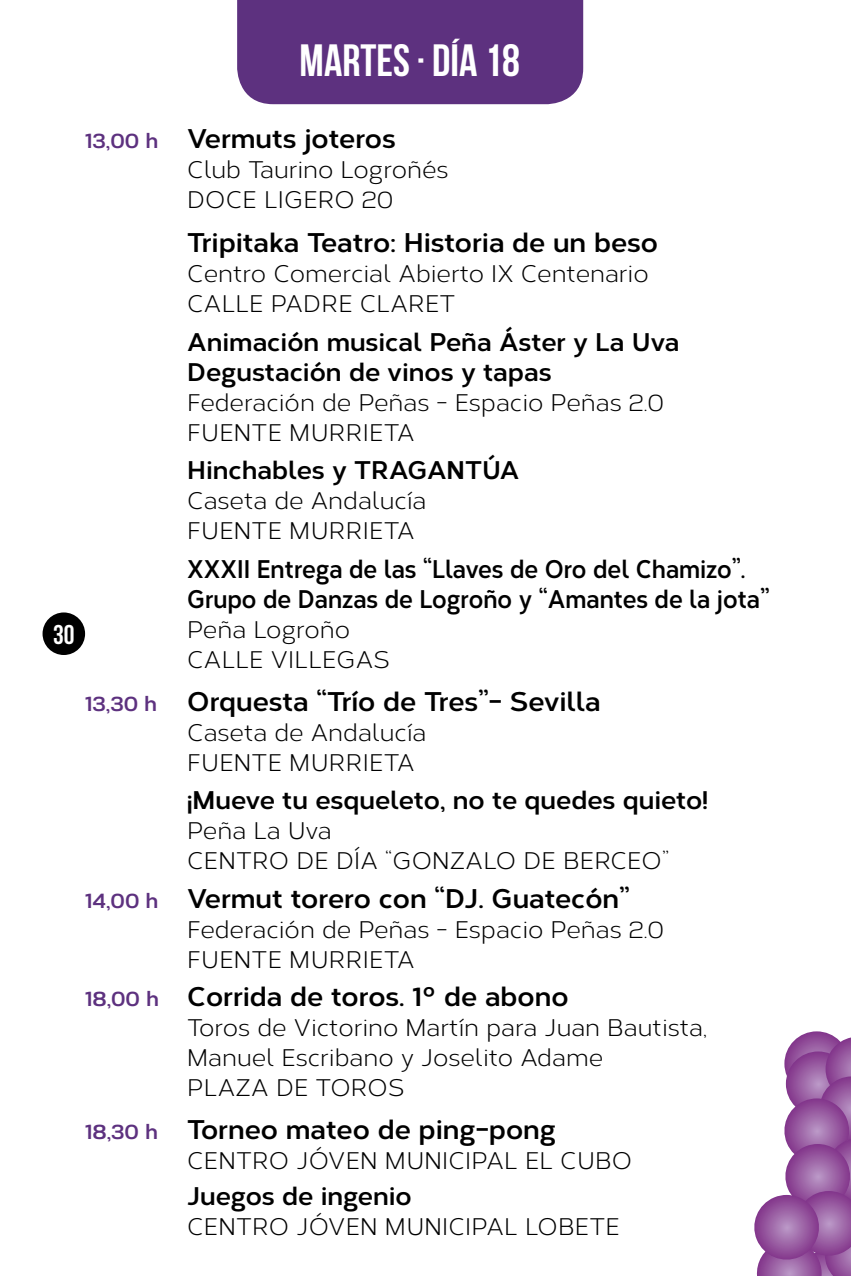
<style>
.page{position:relative;width:851px;height:1276px;background:#fff}
.page>*{position:absolute;margin:0;border:0;box-sizing:border-box;transform-origin:0 0}
.t1{font:700 45px "Bebas Neue";color:#fff}
.t2{font:700 27px "Corbert";color:#000}
.t3{font:700 27px "Bebas Neue";color:#fff}
.t4{font:700 25.5px/30px "Corbert";color:#000}
.t5{font:700 25.5px/30px "Corbert";color:#000;scale:.9 1}
.t6{font:24px/30px "Corbert";color:#000}
.s1{font-size:21px;color:#5d317f}
</style>
<div class="page">
<div style="left:43px;top:612px;width:42px;height:43px;background:#000;border-radius:50%"></div>
<svg style="left:784px;top:1031px;width:64px;height:65px"></svg>
<svg style="left:754px;top:1037px;width:96px;height:239px"></svg>
<div style="left:237px;top:0;width:346px;height:104px;background:#5d317f"></div>
<h1 class="t1" style="left:299px;top:36px;width:222px">MARTES · DÍA 18</h1>
<p class="t3" style="left:53px;top:619px;width:23px">30</p>
<p class="t2" style="left:85px;top:117px;width:312px"><span class="s1">13,00 h</span> Vermuts joteros</p>
<p class="t6" style="left:187px;top:153px;width:263px">Club Taurino Logroñés<br>DOCE LIGERO 20</p>
<p class="t2" style="left:187px;top:222px;width:472px">Tripitaka Teatro: Historia de un beso</p>
<p class="t6" style="left:187px;top:257px;width:463px">Centro Comercial Abierto IX Centenario<br>CALLE PADRE CLARET</p>
<p class="t4" style="left:187px;top:325px;width:493px">Animación musical Peña Áster y La Uva<br>Degustación de vinos y tapas</p>
<p class="t6" style="left:187px;top:386px;width:478px">Federación de Peñas - Espacio Peñas 2.0<br>FUENTE MURRIETA</p>
<p class="t4" style="left:187px;top:453px;width:334px">Hinchables y TRAGANTÚA</p>
<p class="t6" style="left:187px;top:484px;width:241px">Caseta de Andalucía<br>FUENTE MURRIETA</p>
<p class="t5" style="left:187px;top:552px;width:648px">XXXII Entrega de las “Llaves de Oro del Chamizo”.<br>Grupo de Danzas de Logroño y “Amantes de la jota”</p>
<p class="t6" style="left:187px;top:613px;width:204px">Peña Logroño<br>CALLE VILLEGAS</p>
<p class="t2" style="left:85px;top:680px;width:517px"><span class="s1">13,30 h</span> Orquesta “Trío de Tres”- Sevilla</p>
<p class="t6" style="left:187px;top:716px;width:241px">Caseta de Andalucía<br>FUENTE MURRIETA</p>
<p class="t4" style="left:187px;top:783px;width:522px">¡Mueve tu esqueleto, no te quedes quieto!</p>
<p class="t6" style="left:187px;top:814px;width:483px">Peña La Uva<br>CENTRO DE DÍA “GONZALO DE BERCEO”</p>
<p class="t2" style="left:85px;top:877px;width:546px"><span class="s1">14,00 h</span> Vermut torero con “DJ. Guatecón”</p>
<p class="t6" style="left:187px;top:913px;width:478px">Federación de Peñas - Espacio Peñas 2.0<br>FUENTE MURRIETA</p>
<p class="t2" style="left:85px;top:975px;width:485px"><span class="s1">18,00 h</span> Corrida de toros. 1º de abono</p>
<p class="t6" style="left:187px;top:1011px;width:521px">Toros de Victorino Martín para Juan Bautista,<br>Manuel Escribano y Joselito Adame<br>PLAZA DE TOROS</p>
<p class="t2" style="left:85px;top:1108px;width:472px"><span class="s1">18,30 h</span> Torneo mateo de ping-pong</p>
<p class="t6" style="left:187px;top:1144px;width:446px">CENTRO JÓVEN MUNICIPAL EL CUBO</p>
<p class="t4" style="left:187px;top:1179px;width:226px">Juegos de ingenio</p>
<p class="t6" style="left:187px;top:1210px;width:434px">CENTRO JÓVEN MUNICIPAL LOBETE</p>
</div>
